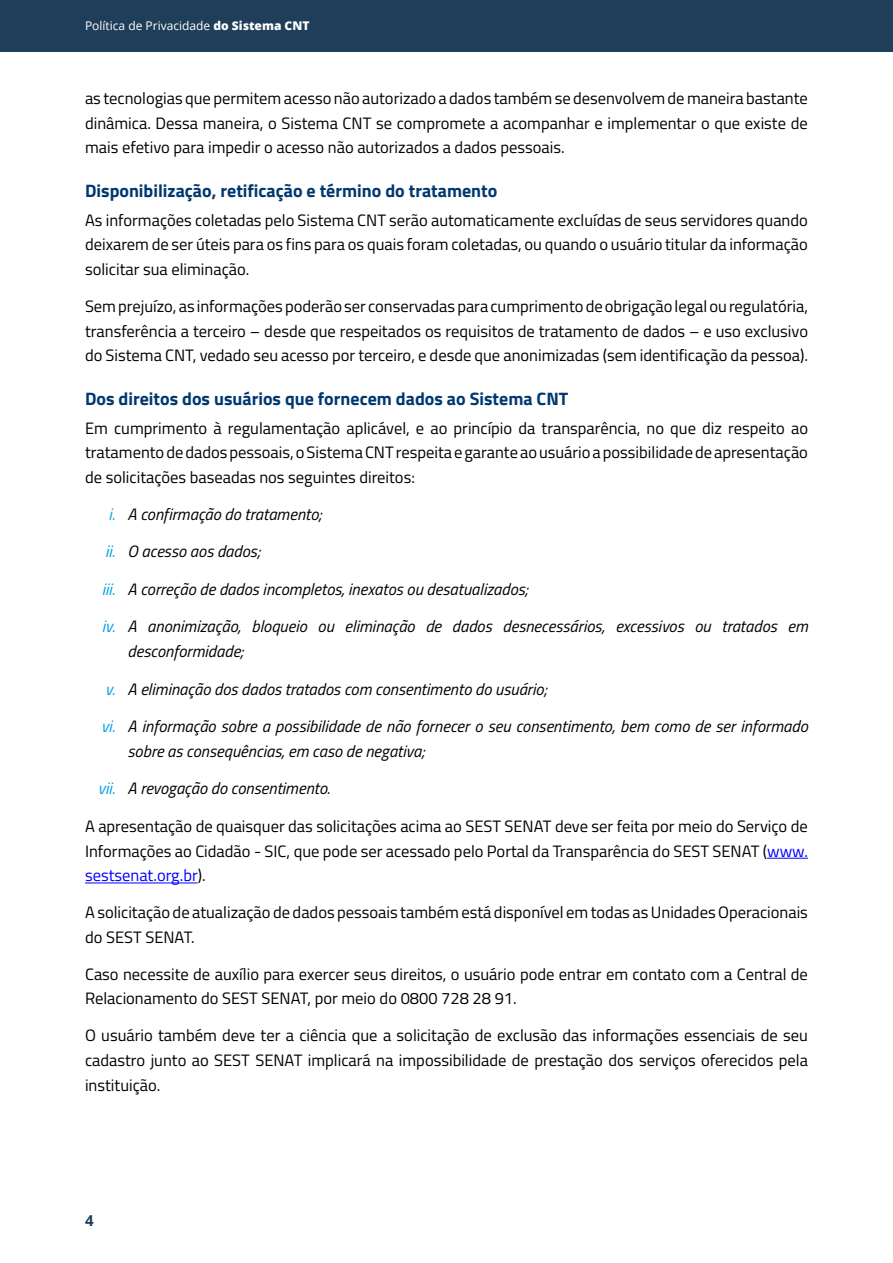
<style>
.page{position:relative;width:893px;height:1263px;background:#fff}
.page>*{position:absolute;margin:0;border:0;box-sizing:border-box;transform-origin:0 0}
.t1{font:700 18px "Titillium Web";color:#003870}
.t2{font:16.5px/24.8px "Titillium Web";color:#000;text-align:justify}
.t3{font:italic 16.5px/24.8px "Titillium Web";color:#000}
.t4{font:700 15px "Open Sans";color:#1e3e59}
.t5{font:12px "Open Sans";color:#fff}
.s1{font-weight:800}
.s2{color:#009fe3}
.s3{color:#00f}
</style>
<div class="page">
<div style="left:0;top:0;width:893px;height:52px;background:#1e3e59"></div>
<hr style="left:767px;top:858px;width:41px;height:1px;background:#00f">
<hr style="left:85px;top:883px;width:113px;height:1px;background:#00f">
<p class="t5" style="left:85px;top:18px;width:226px">Política de Privacidade <span class="s1">do Sistema CNT</span></p>
<p class="t2" style="left:85px;top:85px;width:724px">as tecnologias que permitem acesso não autorizado a dados também se desenvolvem de maneira bastante dinâmica. Dessa maneira, o Sistema CNT se compromete a acompanhar e implementar o que existe de mais efetivo para impedir o acesso não autorizados a dados pessoais.</p>
<p class="t1" style="left:85px;top:176px;width:414px">Disponibilização, retificação e término do tratamento</p>
<p class="t2" style="left:85px;top:207px;width:724px">As informações coletadas pelo Sistema CNT serão automaticamente excluídas de seus servidores quando deixarem de ser úteis para os fins para os quais foram coletadas, ou quando o usuário titular da informação solicitar sua eliminação.</p>
<p class="t2" style="left:85px;top:293px;width:724px">Sem prejuízo, as informações poderão ser conservadas para cumprimento de obrigação legal ou regulatória, transferência a terceiro – desde que respeitados os requisitos de tratamento de dados – e uso exclusivo do Sistema CNT, vedado seu acesso por terceiro, e desde que anonimizadas (sem identificação da pessoa).</p>
<p class="t1" style="left:85px;top:384px;width:485px">Dos direitos dos usuários que fornecem dados ao Sistema CNT</p>
<p class="t2" style="left:85px;top:415px;width:724px">Em cumprimento à regulamentação aplicável, e ao princípio da transparência, no que diz respeito ao tratamento de dados pessoais, o Sistema CNT respeita e garante ao usuário a possibilidade de apresentação de solicitações baseadas nos seguintes direitos:</p>
<p class="t3" style="left:109px;top:501px;width:215px"><span class="s2">i.</span> A confirmação do tratamento;</p>
<p class="t3" style="left:105px;top:538px;width:157px"><span class="s2">ii.</span> O acesso aos dados;</p>
<p class="t3" style="left:102px;top:576px;width:428px"><span class="s2">iii.</span> A correção de dados incompletos, inexatos ou desatualizados;</p>
<p class="t3" style="left:128px;top:613px;width:682px;text-indent:-26px"><span class="s2">iv.</span> A anonimização, bloqueio ou eliminação de dados desnecessários, excessivos ou tratados em desconformidade;</p>
<p class="t3" style="left:105px;top:676px;width:443px"><span class="s2">v.</span> A eliminação dos dados tratados com consentimento do usuário;</p>
<p class="t3" style="left:128px;top:713px;width:682px;text-indent:-26px"><span class="s2">vi.</span> A informação sobre a possibilidade de não fornecer o seu consentimento, bem como de ser informado sobre as consequências, em caso de negativa;</p>
<p class="t3" style="left:98px;top:775px;width:234px"><span class="s2">vii.</span> A revogação do consentimento.</p>
<p class="t2" style="left:85px;top:813px;width:724px">A apresentação de quaisquer das solicitações acima ao SEST SENAT deve ser feita por meio do Serviço de Informações ao Cidadão - SIC, que pode ser acessado pelo Portal da Transparência do SEST SENAT (<span class="s3">www. sestsenat.org.br</span>).</p>
<p class="t2" style="left:85px;top:899px;width:724px">A solicitação de atualização de dados pessoais também está disponível em todas as Unidades Operacionais do SEST SENAT.</p>
<p class="t2" style="left:85px;top:961px;width:724px">Caso necessite de auxílio para exercer seus direitos, o usuário pode entrar em contato com a Central de<br>Relacionamento do SEST SENAT, por meio do 0800 728 28 91.</p>
<p class="t2" style="left:85px;top:1022px;width:724px">O usuário também deve ter a ciência que a solicitação de exclusão das informações essenciais de seu cadastro junto ao SEST SENAT implicará na impossibilidade de prestação dos serviços oferecidos pela instituição.</p>
<p class="t4" style="left:85px;top:1210px;width:10px">4</p>
</div>
